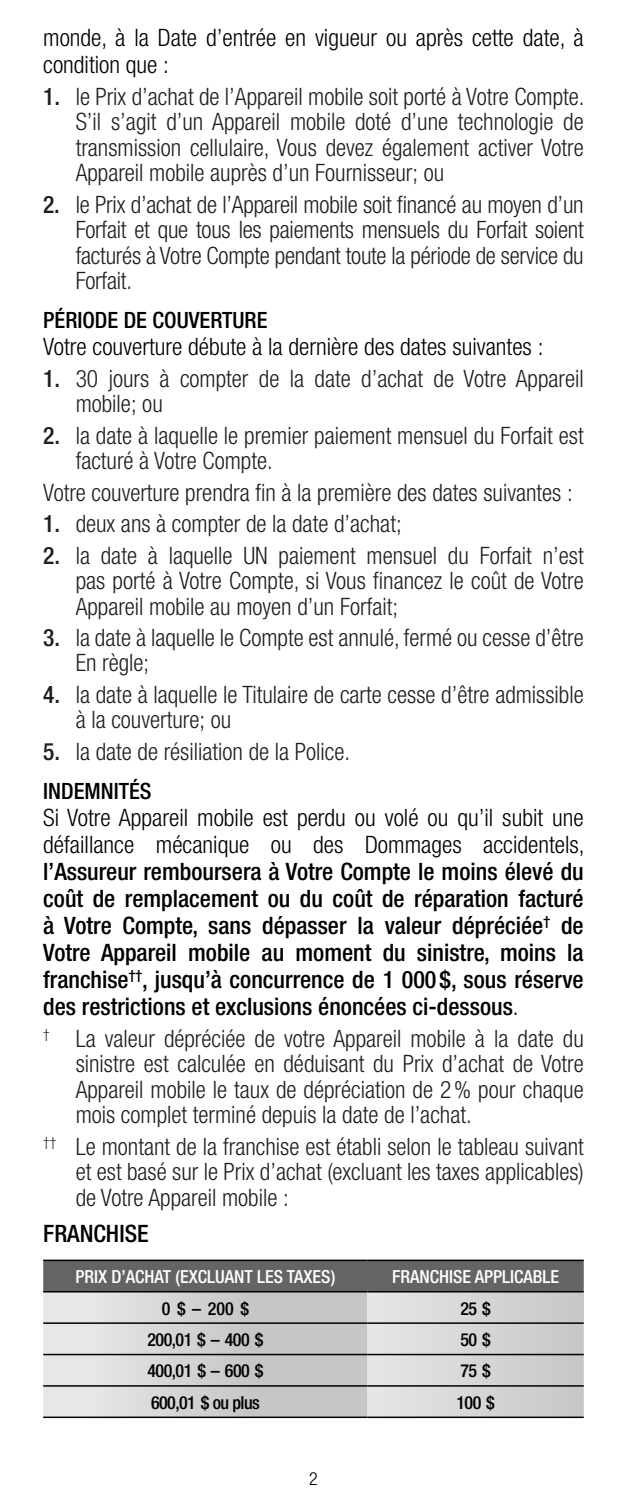
<style>
.page{position:relative;width:627px;height:1512px;background:#fff}
.page>*{position:absolute;margin:0;border:0;box-sizing:border-box;transform-origin:0 0}
.t1{font:300 condensed 24px/25.5px "Helvetica Neue";color:#221e1f;text-align:justify}
.t2{font:500 condensed 24px/27px "Helvetica Neue";color:#000;text-align:justify}
.t3{font:300 condensed 24px/27px "Helvetica Neue";color:#000}
.t4{font:500 condensed 22.5px "Helvetica Neue";color:#000}
.t5{font:500 condensed 18px "Helvetica Neue";letter-spacing:-.03em;color:#000}
.t6{font:500 condensed 18px "Helvetica Neue";color:#fff}
.t7{font:300 condensed 18px "Helvetica Neue";color:#000}
.s1{font-weight:500}
.s2{font-weight:300}
</style>
<div class="page">
<div style="left:43px;top:1261px;width:540px;height:30px;background:#636466"></div>
<svg style="left:43px;top:1293px;width:324px;height:124px;background:#d0d1d3"></svg>
<div style="left:367px;top:1292px;width:216px;height:31px;background:linear-gradient(to right,#e6e7e8,#c5c7c9)"></div>
<svg style="left:367px;top:1324px;width:216px;height:93px;background:#d3d4d6"></svg>
<hr style="left:43px;top:1260px;width:324px;height:1px;background:#000">
<hr style="left:367px;top:1260px;width:216px;height:1px;background:#000">
<hr style="left:43px;top:1291px;width:324px;height:2px;background:#000">
<hr style="left:367px;top:1291px;width:216px;height:2px;background:#000">
<hr style="left:43px;top:1322px;width:324px;height:2px;background:#000">
<hr style="left:367px;top:1322px;width:216px;height:2px;background:#000">
<hr style="left:43px;top:1354px;width:324px;height:1px;background:#000">
<hr style="left:367px;top:1354px;width:216px;height:1px;background:#000">
<hr style="left:43px;top:1385px;width:324px;height:2px;background:#000">
<hr style="left:367px;top:1385px;width:216px;height:2px;background:#000">
<hr style="left:43px;top:1417px;width:324px;height:1px;background:#000">
<hr style="left:367px;top:1417px;width:216px;height:1px;background:#000">
<p class="t3" style="left:43px;top:24px;width:542px">monde, à la Date d’entrée en vigueur ou après cette date, à condition que :</p>
<p class="t1" style="left:76px;top:83px;width:510px;text-indent:-32px"><span class="s1">1.</span> le Prix d’achat de l’Appareil mobile soit porté à Votre Compte.<br>S’il s’agit d’un Appareil mobile doté d’une technologie de transmission cellulaire, Vous devez également activer Votre Appareil mobile auprès d’un Fournisseur; ou</p>
<p class="t1" style="left:76px;top:191px;width:509px;text-indent:-32px"><span class="s1">2.</span> le Prix d’achat de l’Appareil mobile soit financé au moyen d’un Forfait et que tous les paiements mensuels du Forfait soient facturés à Votre Compte pendant toute la période de service du Forfait.</p>
<p class="t4" style="left:43px;top:307px;width:226px">PÉRIODE DE COUVERTURE</p>
<p class="t3" style="left:43px;top:333px;width:501px">Votre couverture débute à la dernière des dates suivantes :</p>
<p class="t1" style="left:76px;top:365px;width:509px;text-indent:-32px"><span class="s1">1.</span> 30 jours à compter de la date d’achat de Votre Appareil mobile; ou</p>
<p class="t1" style="left:76px;top:422px;width:509px;text-indent:-32px"><span class="s1">2.</span> la date à laquelle le premier paiement mensuel du Forfait est facturé à Votre Compte.</p>
<p class="t1" style="left:43px;top:479px;width:530px">Votre couverture prendra fin à la première des dates suivantes :</p>
<p class="t1" style="left:43px;top:511px;width:360px"><span class="s1">1.</span> deux ans à compter de la date d’achat;</p>
<p class="t1" style="left:76px;top:542px;width:509px;text-indent:-32px"><span class="s1">2.</span> la date à laquelle UN paiement mensuel du Forfait n’est pas porté à Votre Compte, si Vous financez le coût de Votre Appareil mobile au moyen d’un Forfait;</p>
<p class="t1" style="left:76px;top:625px;width:509px;text-indent:-32px"><span class="s1">3.</span> la date à laquelle le Compte est annulé, fermé ou cesse d’être<br>En règle;</p>
<p class="t1" style="left:76px;top:682px;width:509px;text-indent:-32px"><span class="s1">4.</span> la date à laquelle le Titulaire de carte cesse d’être admissible à la couverture; ou</p>
<p class="t1" style="left:43px;top:739px;width:308px"><span class="s1">5.</span> la date de résiliation de la Police.</p>
<p class="t4" style="left:43px;top:778px;width:110px">INDEMNITÉS</p>
<p class="t3" style="left:43px;top:804px;width:542px">Si Votre Appareil mobile est perdu ou volé ou qu’il subit une défaillance mécanique ou des Dommages accidentels,</p>
<p class="t2" style="left:43px;top:858px;width:542px">l’Assureur remboursera à Votre Compte le moins élevé du coût de remplacement ou du coût de réparation facturé à Votre Compte, sans dépasser la valeur dépréciée<sup>†</sup> de Votre Appareil mobile au moment du sinistre, moins la franchise<sup>††</sup>, jusqu’à concurrence de 1 000 $, sous réserve des restrictions et exclusions énoncées ci-dessous<span class="s2">.</span></p>
<p class="t1" style="left:76px;top:1025px;width:509px;text-indent:-32px"><sup>†</sup> La valeur dépréciée de votre Appareil mobile à la date du sinistre est calculée en déduisant du Prix d’achat de Votre Appareil mobile le taux de dépréciation de 2% pour chaque mois complet terminé depuis la date de l’achat.</p>
<p class="t1" style="left:76px;top:1133px;width:509px;text-indent:-32px"><sup>††</sup> Le montant de la franchise est établi selon le tableau suivant et est basé sur le Prix d’achat (excluant les taxes applicables) de Votre Appareil mobile :</p>
<p class="t2" style="left:43px;top:1219px;width:107px">FRANCHISE</p>
<p class="t6" style="left:75px;top:1266px;width:261px">PRIX D’ACHAT (EXCLUANT LES TAXES)</p>
<p class="t6" style="left:392px;top:1266px;width:169px">FRANCHISE APPLICABLE</p>
<p class="t5" style="left:162px;top:1297px;width:89px">0 $ – 200 $</p>
<p class="t5" style="left:460px;top:1297px;width:32px">25 $</p>
<p class="t5" style="left:147px;top:1329px;width:117px">200,01 $ – 400 $</p>
<p class="t5" style="left:460px;top:1329px;width:32px">50 $</p>
<p class="t5" style="left:147px;top:1360px;width:117px">400,01 $ – 600 $</p>
<p class="t5" style="left:460px;top:1360px;width:32px">75 $</p>
<p class="t5" style="left:151px;top:1392px;width:110px">600,01 $ ou plus</p>
<p class="t5" style="left:456px;top:1392px;width:40px">100 $</p>
<p class="t7" style="left:309px;top:1468px;width:10px">2</p>
</div>
